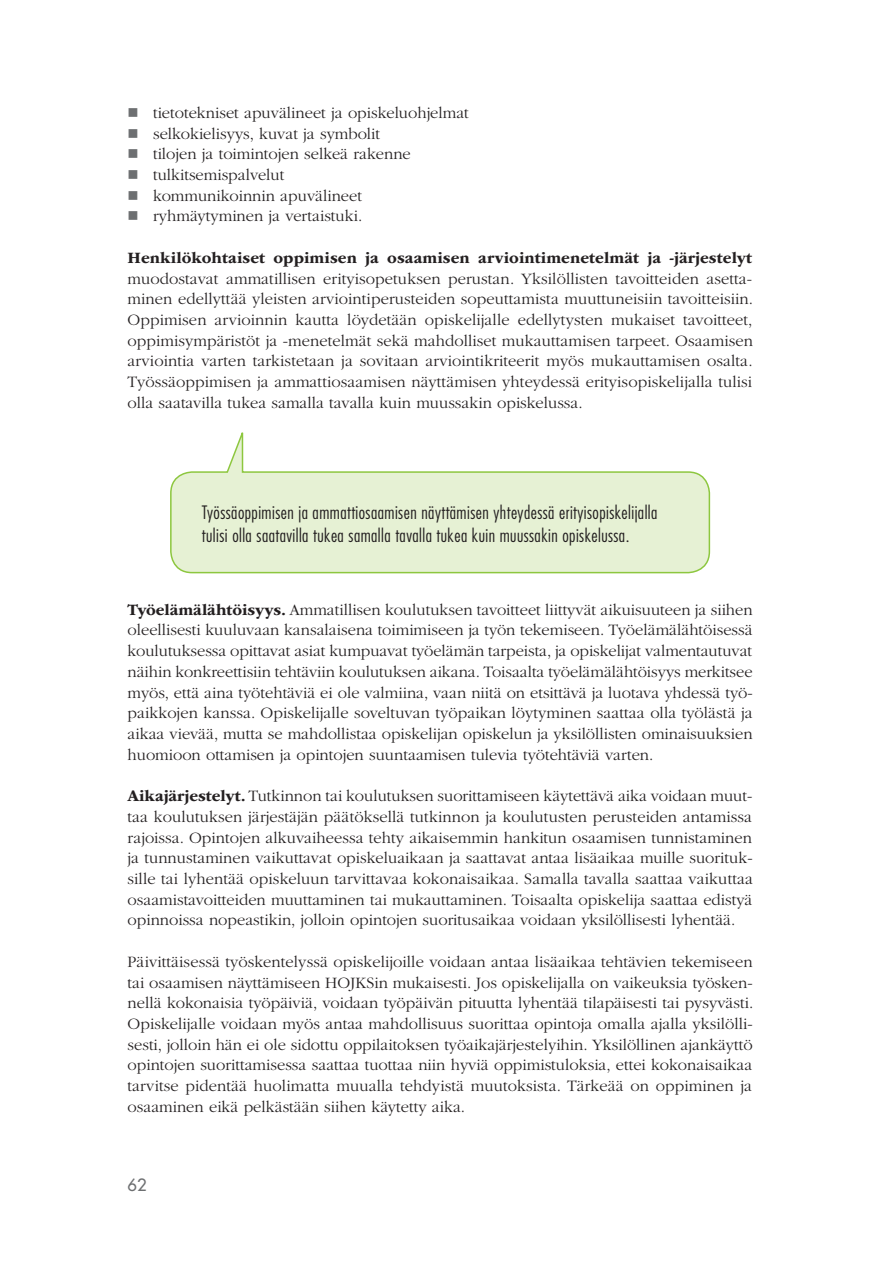
<style>
.page{position:relative;width:893px;height:1263px;background:#fff}
.page>*{position:absolute;margin:0;border:0;box-sizing:border-box;transform-origin:0 0}
.t1{font:300 condensed 18px/22.5px "Futura Std";letter-spacing:.025em;color:#231f20}
.t2{font:300 16.5px/20.7px "ITC Garamond Std";color:#231f20;text-align:justify}
.t3{font:700 16.5px "ITC Garamond Std";letter-spacing:.005em;color:#231f20}
.t4{font:500 16.5px "Futura Std";color:#6d6f71}
.s1{font-weight:700}
</style>
<div class="page">
<svg style="left:170px;top:432px;width:541px;height:142px"></svg>
<p class="t2" style="left:153px;top:103px;width:317px;text-align:left">tietotekniset apuvälineet ja opiskeluohjelmat selkokielisyys, kuvat ja symbolit<br>tilojen ja toimintojen selkeä rakenne tulkitsemispalvelut<br>kommunikoinnin apuvälineet ryhmäytyminen ja vertaistuki.</p>
<p class="t3" style="left:128px;top:248px;width:626px">Henkilökohtaiset oppimisen ja osaamisen arviointimenetelmät ja -järjestelyt</p>
<p class="t2" style="left:128px;top:268px;width:627px">muodostavat ammatillisen erityisopetuksen perustan. Yksilöllisten tavoitteiden asetta&shy;minen edellyttää yleisten arviointiperusteiden sopeuttamista muuttuneisiin tavoitteisiin.<br>Oppimisen arvioinnin kautta löydetään opiskelijalle edellytysten mukaiset tavoitteet, oppimisympäristöt ja -menetelmät sekä mahdolliset mukauttamisen tarpeet. Osaamisen arviointia varten tarkistetaan ja sovitaan arviointikriteerit myös mukauttamisen osalta.<br>Työssäoppimisen ja ammattiosaamisen näyttämisen yhteydessä erityisopiskelijalla tulisi olla saatavilla tukea samalla tavalla kuin muussakin opiskelussa.</p>
<p class="t1" style="left:202px;top:501px;width:457px">Työssäoppimisen ja ammattiosaamisen näyttämisen yhteydessä erityisopiskelijalla tulisi olla saatavilla tukea samalla tavalla tukea kuin muussakin opiskelussa.</p>
<p class="t2" style="left:128px;top:599px;width:627px"><span class="s1">Työelämälähtöisyys.</span> Ammatillisen koulutuksen tavoitteet liittyvät aikuisuuteen ja siihen oleellisesti kuuluvaan kansalaisena toimimiseen ja työn tekemiseen. Työelämälähtöisessä koulutuksessa opittavat asiat kumpuavat työelämän tarpeista, ja opiskelijat valmentautuvat näihin konkreettisiin tehtäviin koulutuksen aikana. Toisaalta työelämälähtöisyys merkitsee myös, että aina työtehtäviä ei ole valmiina, vaan niitä on etsittävä ja luotava yhdessä työ&shy;paikkojen kanssa. Opiskelijalle soveltuvan työpaikan löytyminen saattaa olla työlästä ja aikaa vievää, mutta se mahdollistaa opiskelijan opiskelun ja yksilöllisten ominaisuuksien huomioon ottamisen ja opintojen suuntaamisen tulevia työtehtäviä varten.</p>
<p class="t2" style="left:128px;top:786px;width:627px"><span class="s1">Aikajärjestelyt.</span> Tutkinnon tai koulutuksen suorittamiseen käytettävä aika voidaan muut&shy;taa koulutuksen järjestäjän päätöksellä tutkinnon ja koulutusten perusteiden antamissa rajoissa. Opintojen alkuvaiheessa tehty aikaisemmin hankitun osaamisen tunnistaminen ja tunnustaminen vaikuttavat opiskeluaikaan ja saattavat antaa lisäaikaa muille suorituk&shy;sille tai lyhentää opiskeluun tarvittavaa kokonaisaikaa. Samalla tavalla saattaa vaikuttaa osaamistavoitteiden muuttaminen tai mukauttaminen. Toisaalta opiskelija saattaa edistyä opinnoissa nopeastikin, jolloin opintojen suoritusaikaa voidaan yksilöllisesti lyhentää.</p>
<p class="t2" style="left:128px;top:951px;width:627px">Päivittäisessä työskentelyssä opiskelijoille voidaan antaa lisäaikaa tehtävien tekemiseen tai osaamisen näyttämiseen HOJKSin mukaisesti. Jos opiskelijalla on vaikeuksia työsken&shy;nellä kokonaisia työpäiviä, voidaan työpäivän pituutta lyhentää tilapäisesti tai pysyvästi.<br>Opiskelijalle voidaan myös antaa mahdollisuus suorittaa opintoja omalla ajalla yksilölli&shy;sesti, jolloin hän ei ole sidottu oppilaitoksen työaikajärjestelyihin. Yksilöllinen ajankäyttö opintojen suorittamisessa saattaa tuottaa niin hyviä oppimistuloksia, ettei kokonaisaikaa tarvitse pidentää huolimatta muualla tehdyistä muutoksista. Tärkeää on oppiminen ja osaaminen eikä pelkästään siihen käytetty aika.</p>
<p class="t4" style="left:128px;top:1175px;width:21px">62</p>
</div>
